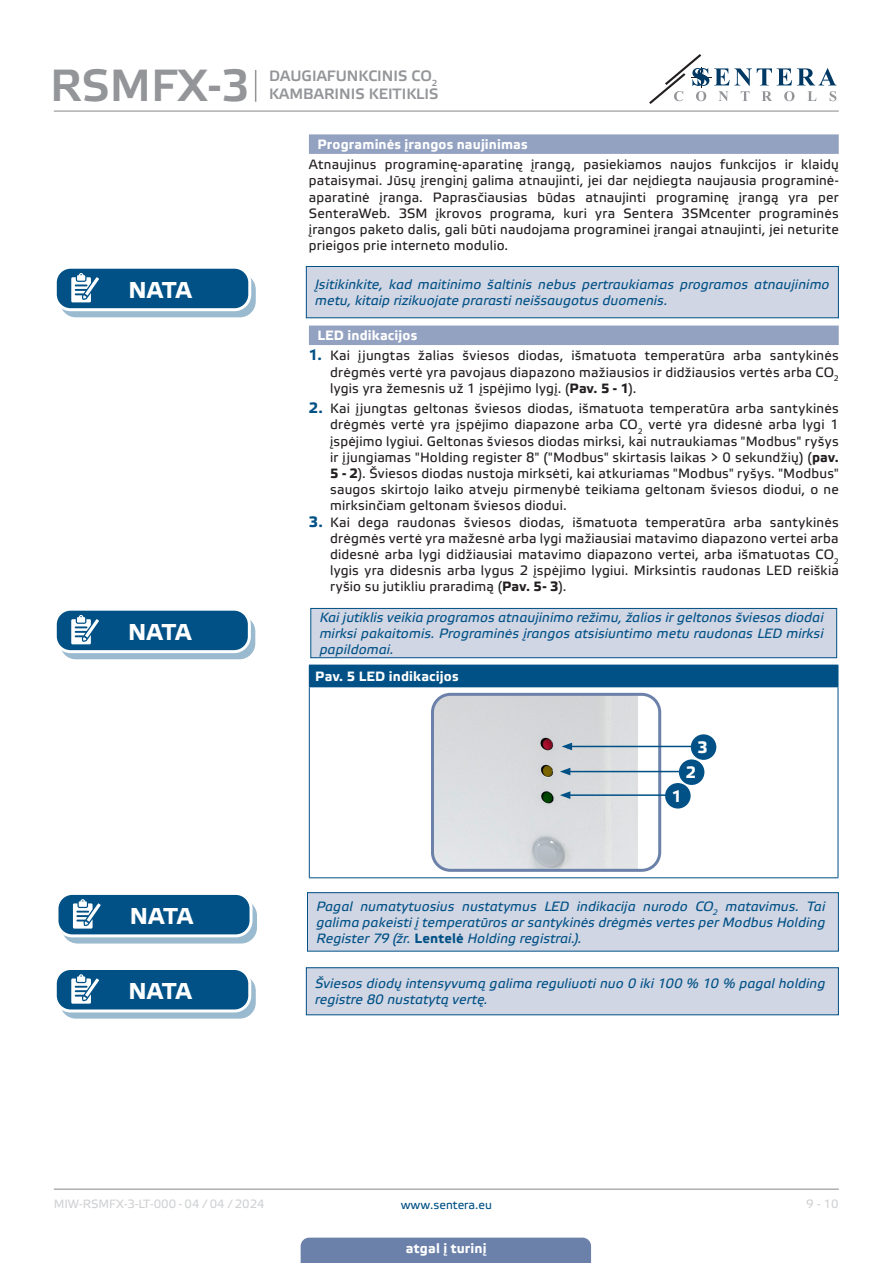
<style>
.page{position:relative;width:893px;height:1263px;background:#fff}
.page>*{position:absolute;margin:0;border:0;box-sizing:border-box;transform-origin:0 0}
.t1{font:45px "Etelka Medium Pro";color:#939598}
.t2{font:700 22.95px "Etelka Text Pro";letter-spacing:-.035em;color:#fff}
.TABLE_TEXT_WHITE{font:700 16.5px "Etelka Text Pro";color:#fff}
.t3{font:15px/18px "Etelka Medium Pro";color:#939598}
.body{font:13.5px/16.2px "Etelka Text Pro";letter-spacing:.015em;color:#231f20;text-align:justify}
.attention{font:italic 13.5px/16.2px "Etelka Text Pro";letter-spacing:.01em;color:#015186}
.Number-roman{font:700 13.5px "Etelka Text Pro";letter-spacing:.01em;color:#fff}
.table_text{font:700 13.5px "Etelka Text Pro";letter-spacing:.015em;color:#fff}
.t4{font:12px "Etelka Text Pro";color:#d1d2d4}
.t5{font:12px "Etelka Text Pro";color:#015186}
.s1{font-weight:700;font-size:15px;color:#015186}
.s2{font-weight:700}
.s3{font-weight:700;font-style:normal}
</style>
<div class="page">
<hr style="left:54px;top:111px;width:785px;height:1px;background:#939598">
<hr style="left:54px;top:1188px;width:785px;height:2px;background:#939598">
<svg style="left:649px;top:54px;width:187px;height:50px"></svg>
<div style="left:301px;top:1237px;width:290px;height:26px;background:#6c81aa"></div>
<hr style="left:255px;top:70px;width:1px;height:32px;background:#939598">
<div style="left:309px;top:134px;width:530px;height:20px;background:#94a2c2"></div>
<div style="left:309px;top:326px;width:530px;height:19px;background:#94a2c2"></div>
<svg style="left:61px;top:274px;width:194px;height:43px"></svg>
<div style="left:60px;top:274px;width:196px;height:43px;border:1px solid #015186;border-radius:15px"></div>
<div style="left:55px;top:267px;width:195px;height:43px;background:#015186;border-radius:15px"></div>
<div style="left:54px;top:266px;width:197px;height:45px;border:3px solid #fff;border-radius:15px"></div>
<svg style="left:71px;top:273px;width:33px;height:37px"></svg>
<div style="left:306px;top:266px;width:532px;height:52px;background:#d1d6e4"></div>
<div style="left:306px;top:266px;width:533px;height:52px;border:1px solid #015186"></div>
<div style="left:61px;top:616px;width:194px;height:43px;background:linear-gradient(to right,#99b9cf,#9cbbd0);border-radius:15px"></div>
<div style="left:60px;top:615px;width:195px;height:44px;border:1px solid #015186;border-radius:15px"></div>
<div style="left:55px;top:609px;width:194px;height:43px;background:#015186;border-radius:15px"></div>
<div style="left:54px;top:608px;width:197px;height:45px;border:3px solid #fff;border-radius:15px"></div>
<svg style="left:71px;top:615px;width:33px;height:37px"></svg>
<div style="left:311px;top:608px;width:526px;height:50px;background:#d1d6e4"></div>
<div style="left:310px;top:608px;width:527px;height:50px;border:1px solid #015186"></div>
<div style="left:309px;top:665px;width:529px;height:22px;background:#015186"></div>
<svg style="left:838px;top:665px;width:1px;height:21px"></svg>
<hr style="left:309px;top:687px;width:1px;height:190px;background:#015186">
<hr style="left:838px;top:687px;width:1px;height:190px;background:#015186">
<hr style="left:309px;top:877px;width:529px;height:1px;background:#015186">
<img style="left:435px;top:694px;width:225px;height:174px">
<div style="left:431px;top:693px;width:230px;height:179px;border:3px solid #6c81aa;border-radius:18px"></div>
<hr style="left:570px;top:746px;width:129px;height:1px;background:#015186">
<svg style="left:562px;top:743px;width:10px;height:7px"></svg>
<hr style="left:568px;top:771px;width:118px;height:1px;background:#015186">
<svg style="left:560px;top:768px;width:10px;height:7px"></svg>
<hr style="left:568px;top:794px;width:118px;height:2px;background:#015186">
<svg style="left:560px;top:791px;width:10px;height:8px"></svg>
<div style="left:691px;top:734px;width:25px;height:26px;background:#015186;border-radius:50%"></div>
<div style="left:679px;top:759px;width:25px;height:26px;background:#015186;border-radius:50%"></div>
<div style="left:665px;top:783px;width:26px;height:25px;background:#015186;border-radius:50%"></div>
<div style="left:62px;top:900px;width:194px;height:43px;background:linear-gradient(to right,#9abacf,#9bbbd0);border-radius:15px"></div>
<div style="left:62px;top:900px;width:195px;height:43px;border:1px solid #015186;border-radius:15px"></div>
<div style="left:57px;top:893px;width:194px;height:43px;background:#015186;border-radius:15px"></div>
<div style="left:55px;top:892px;width:198px;height:45px;border:3px solid #fff;border-radius:15px"></div>
<svg style="left:73px;top:899px;width:33px;height:38px"></svg>
<div style="left:307px;top:893px;width:531px;height:58px;background:#d1d6e4"></div>
<div style="left:307px;top:892px;width:532px;height:59px;border:1px solid #015186"></div>
<svg style="left:61px;top:975px;width:194px;height:43px"></svg>
<div style="left:60px;top:975px;width:196px;height:44px;border:1px solid #015186;border-radius:15px"></div>
<div style="left:55px;top:968px;width:195px;height:43px;background:#015186;border-radius:15px"></div>
<div style="left:54px;top:967px;width:197px;height:45px;border:3px solid #fff;border-radius:15px"></div>
<svg style="left:71px;top:974px;width:33px;height:38px"></svg>
<div style="left:306px;top:968px;width:532px;height:47px;background:#d1d6e4"></div>
<div style="left:306px;top:967px;width:533px;height:48px;border:1px solid #015186"></div>
<h1 class="t1" style="left:50px;top:61px;width:201px">RSMFX-3</h1>
<p class="t3" style="left:269px;top:67px;width:171px">DAUGIAFUNKCINIS CO<sub>2<br></sub>KAMBARINIS KEITIKLIS</p>
<p class="Number-roman" style="left:317px;top:137px;width:212px">Programinės įrangos naujinimas</p>
<p class="body" style="left:309px;top:157px;width:531px">Atnaujinus programinę-aparatinę įrangą, pasiekiamos naujos funkcijos ir klaidų pataisymai. Jūsų įrenginį galima atnaujinti, jei dar neįdiegta naujausia programinė&shy;aparatinė įranga. Paprasčiausias būdas atnaujinti programinę įrangą yra per SenteraWeb. 3SM įkrovos programa, kuri yra Sentera 3SMcenter programinės įrangos paketo dalis, gali būti naudojama programinei įrangai atnaujinti, jei neturite prieigos prie interneto modulio.</p>
<p class="t2" style="left:128px;top:277px;width:65px">NATA</p>
<p class="attention" style="left:315px;top:277px;width:516px">Įsitikinkite, kad maitinimo šaltinis nebus pertraukiamas programos atnaujinimo metu, kitaip rizikuojate prarasti neišsaugotus duomenis.</p>
<p class="Number-roman" style="left:317px;top:328px;width:101px">LED indikacijos</p>
<p class="body" style="left:330px;top:348px;width:510px;text-indent:-21px"><span class="s1">1.</span> Kai įjungtas žalias šviesos diodas, išmatuota temperatūra arba santykinės drėgmės vertė yra pavojaus diapazono mažiausios ir didžiausios vertės arba CO<sub>2 </sub>lygis yra žemesnis už 1 įspėjimo lygį. (<span class="s2">Pav. 5 - 1</span>).</p>
<p class="body" style="left:330px;top:401px;width:510px;text-indent:-21px"><span class="s1">2.</span> Kai įjungtas geltonas šviesos diodas, išmatuota temperatūra arba santykinės drėgmės vertė yra įspėjimo diapazone arba CO<sub>2</sub> vertė yra didesnė arba lygi 1 įspėjimo lygiui. Geltonas šviesos diodas mirksi, kai nutraukiamas "Modbus" ryšys ir įjungiamas "Holding register 8" ("Modbus" skirtasis laikas &gt; 0 sekundžių) (<span class="s2">pav.<br>5 - 2</span>). Šviesos diodas nustoja mirksėti, kai atkuriamas "Modbus" ryšys. "Modbus" saugos skirtojo laiko atveju pirmenybė teikiama geltonam šviesos diodui, o ne mirksinčiam geltonam šviesos diodui.</p>
<p class="body" style="left:330px;top:515px;width:510px;text-indent:-21px"><span class="s1">3.</span> Kai dega raudonas šviesos diodas, išmatuota temperatūra arba santykinės drėgmės vertė yra mažesnė arba lygi mažiausiai matavimo diapazono vertei arba didesnė arba lygi didžiausiai matavimo diapazono vertei, arba išmatuotas CO<sub>2 </sub>lygis yra didesnis arba lygus 2 įspėjimo lygiui. Mirksintis raudonas LED reiškia ryšio su jutikliu praradimą (<span class="s2">Pav. 5- 3</span>).</p>
<p class="t2" style="left:128px;top:619px;width:65px">NATA</p>
<p class="attention" style="left:320px;top:610px;width:505px;text-align:justify">Kai jutiklis veikia programos atnaujinimo režimu, žalios ir geltonos šviesos diodai mirksi pakaitomis. Programinės įrangos atsisiuntimo metu raudonas LED mirksi papildomai.</p>
<p class="table_text" style="left:315px;top:669px;width:145px">Pav. 5 LED indikacijos</p>
<p class="TABLE_TEXT_WHITE" style="left:698px;top:738px;width:12px">3</p>
<p class="TABLE_TEXT_WHITE" style="left:686px;top:763px;width:12px">2</p>
<p class="TABLE_TEXT_WHITE" style="left:672px;top:787px;width:12px">1</p>
<p class="t2" style="left:130px;top:903px;width:65px">NATA</p>
<p class="attention" style="left:316px;top:899px;width:510px;text-align:justify">Pagal numatytuosius nustatymus LED indikacija nurodo CO<sub>2</sub> matavimus. Tai galima pakeisti į temperatūros ar santykinės drėgmės vertes per Modbus Holding Register 79 (žr. <span class="s3">Lentelė</span> Holding registrai.).</p>
<p class="t2" style="left:128px;top:978px;width:65px">NATA</p>
<p class="attention" style="left:315px;top:976px;width:512px">Šviesos diodų intensyvumą galima reguliuoti nuo 0 iki 100 % 10 % pagal holding registre 80 nustatytą vertę.</p>
<p class="t4" style="left:54px;top:1197px;width:212px">MIW-RSMFX-3-LT-000 - 04 / 04 / 2024</p>
<p class="t5" style="left:401px;top:1198px;width:93px">www.sentera.eu</p>
<p class="t4" style="left:806px;top:1197px;width:34px">9 - 10</p>
<p class="Number-roman" style="left:406px;top:1240px;width:82px">atgal į turinį</p>
</div>
